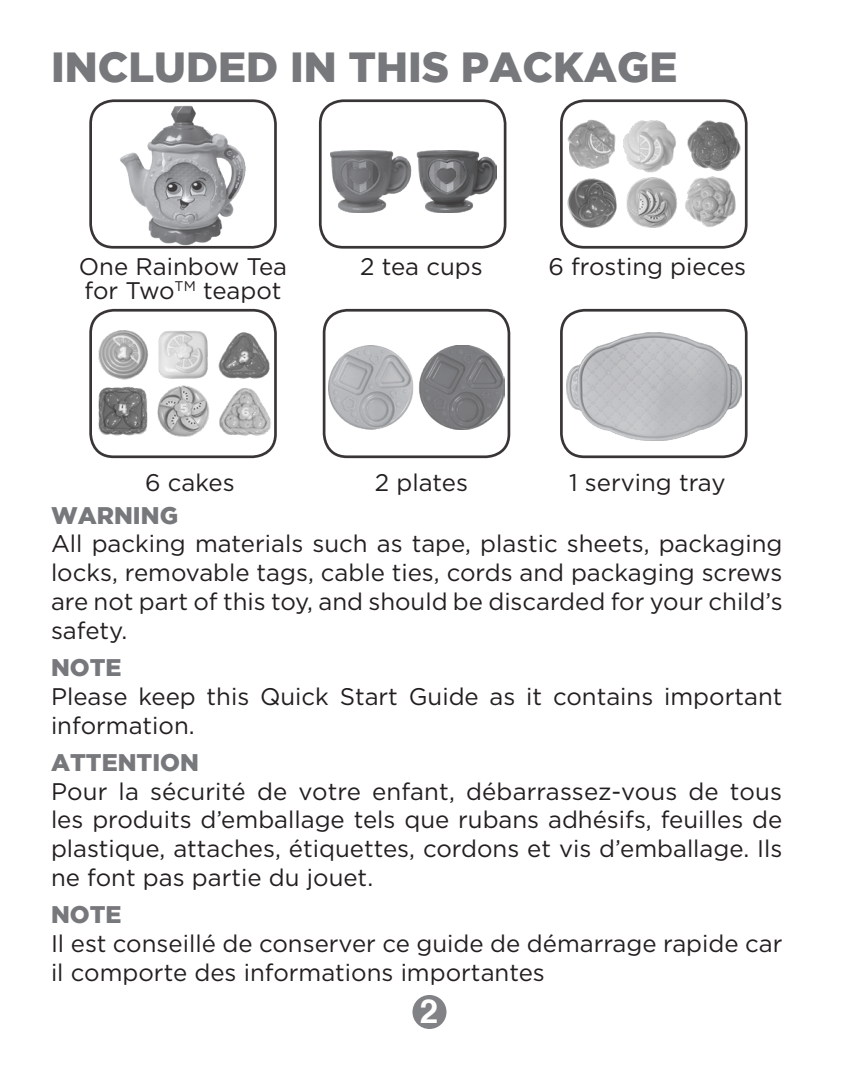
<style>
.page{position:relative;width:859px;height:1080px;background:#fff}
.page>*{position:absolute;margin:0;border:0;box-sizing:border-box;transform-origin:0 0}
.t1{font:900 42px "Gotham";color:#76787b}
.t2{font:700 33px "Helvetica";color:#fff}
.t3{font:24px/28.8px "Gotham HTF";color:#231f20}
.t4{font:900 24px "Gotham";color:#76787b}
</style>
<div class="page">
<div style="left:412px;top:995px;width:34px;height:34px;background:#808285;border-radius:50%"></div>
<img style="left:103px;top:103px;width:172px;height:142px">
<div style="left:89px;top:99px;width:188px;height:150px;border:3px solid #231f20;border-radius:23px"></div>
<img style="left:93px;top:323px;width:180px;height:122px">
<div style="left:89px;top:309px;width:188px;height:149px;border:3px solid #231f20;border-radius:23px"></div>
<img style="left:329px;top:345px;width:175px;height:84px">
<div style="left:323px;top:309px;width:187px;height:149px;border:3px solid #231f20;border-radius:23px"></div>
<img style="left:566px;top:332px;width:176px;height:108px">
<div style="left:560px;top:309px;width:187px;height:149px;border:3px solid #231f20;border-radius:23px"></div>
<img style="left:330px;top:150px;width:167px;height:63px">
<div style="left:319px;top:99px;width:187px;height:150px;border:3px solid #231f20;border-radius:23px"></div>
<img style="left:561px;top:113px;width:185px;height:128px">
<div style="left:560px;top:99px;width:187px;height:150px;border:3px solid #231f20;border-radius:23px"></div>
<h1 class="t1" style="left:51px;top:43px;width:628px">INCLUDED IN THIS PACKAGE</h1>
<p class="t3" style="left:79px;top:254px;width:210px;line-height:24.3px">One Rainbow Tea for Two<sup>TM</sup> teapot</p>
<p class="t3" style="left:145px;top:468px;width:91px">6 cakes</p>
<p class="t3" style="left:360px;top:251px;width:124px">2 tea cups</p>
<p class="t3" style="left:548px;top:251px;width:199px">6 frosting pieces</p>
<p class="t3" style="left:375px;top:468px;width:95px">2 plates</p>
<p class="t3" style="left:569px;top:468px;width:158px">1 serving tray</p>
<p class="t4" style="left:51px;top:501px;width:129px">WARNING</p>
<p class="t3" style="left:51px;top:529px;width:733px;text-align:justify">All packing materials such as tape, plastic sheets, packaging locks, removable tags, cable ties, cords and packaging screws are not part of this toy, and should be discarded for your child’s safety.</p>
<p class="t4" style="left:51px;top:654px;width:72px">NOTE</p>
<p class="t3" style="left:51px;top:682px;width:733px">Please keep this Quick Start Guide as it contains important information.</p>
<p class="t4" style="left:51px;top:749px;width:150px">ATTENTION</p>
<p class="t3" style="left:51px;top:776px;width:733px;text-align:justify">Pour la sécurité de votre enfant, débarrassez-vous de tous les produits d’emballage tels que rubans adhésifs, feuilles de plastique, attaches, étiquettes, cordons et vis d’emballage. Ils ne font pas partie du jouet.</p>
<p class="t4" style="left:51px;top:901px;width:72px">NOTE</p>
<p class="t3" style="left:51px;top:929px;width:733px">Il est conseillé de conserver ce guide de démarrage rapide car il comporte des informations importantes</p>
<h2 class="t2" style="left:420px;top:989px;width:20px">2</h2>
</div>
